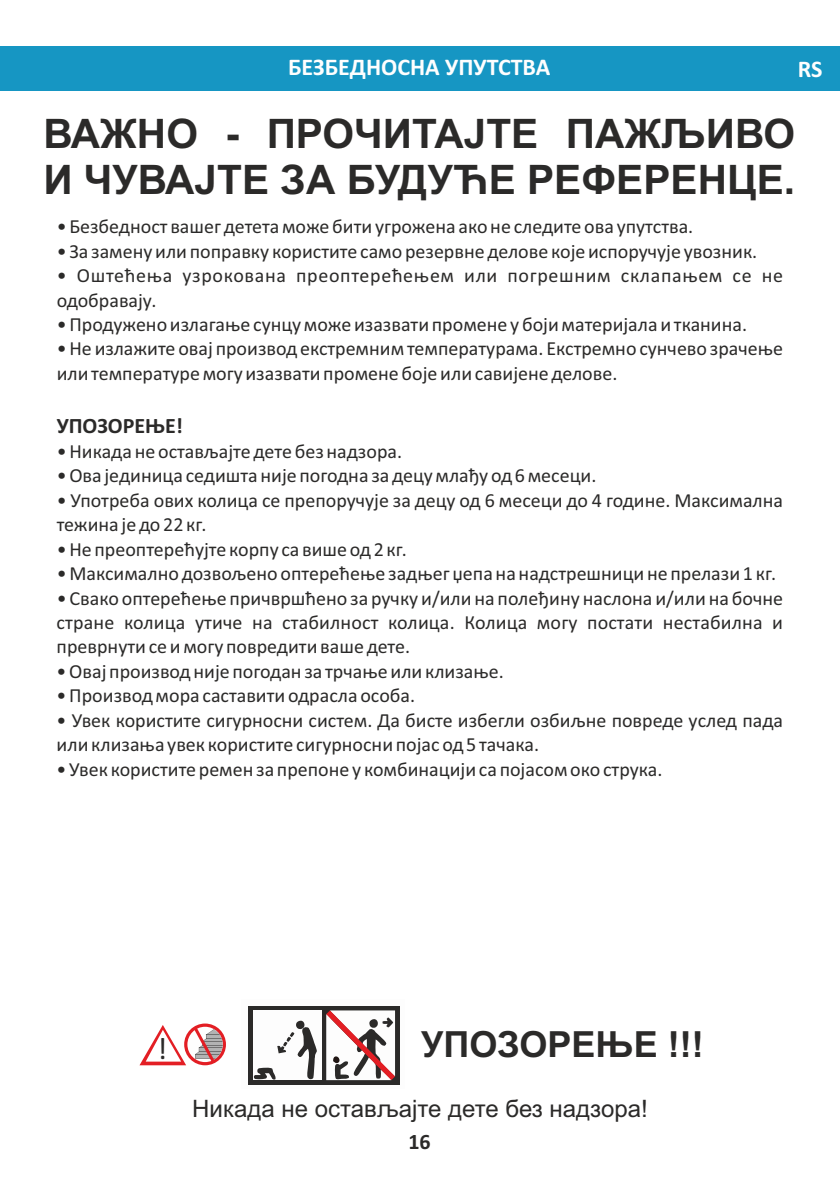
<style>
.page{position:relative;width:840px;height:1191px;background:#fff}
.page>*{position:absolute;margin:0;border:0;box-sizing:border-box;transform-origin:0 0}
.t1{font:700 40.6px/45.4px "Arial";color:#2b2a29}
.t2{font:700 36px "Arial";color:#2b2a29}
.t3{font:31.2px "Calibri";color:#2b2a29}
.t4{font:24px "Arial";color:#2b2a29}
.t5{font:700 24px "Calibri";color:#fefefe}
.t6{font:700 22px "Calibri";color:#2b2a29}
.t7{font:20px/24.4px "Calibri";color:#2b2a29}
.t8{font:20px/24.4px "Calibri";letter-spacing:.03em;color:#2b2a29}
</style>
<div class="page">
<div style="left:248px;top:1005px;width:151px;height:79px;background:#2b2a29"></div>
<div style="left:253px;top:1010px;width:68px;height:70px;background:#fdfdfd"></div>
<svg style="left:253px;top:1020px;width:64px;height:60px"></svg>
<svg style="left:326px;top:1010px;width:69px;height:71px;background:#d2bebe"></svg>
<div style="left:0;top:47px;width:839px;height:44px;background:#1696c3"></div>
<svg style="left:139px;top:1025px;width:47px;height:40px"></svg>
<svg style="left:184px;top:1023px;width:42px;height:42px"></svg>
<svg style="left:187px;top:1026px;width:35px;height:36px"></svg>
<svg style="left:193px;top:1026px;width:29px;height:37px"></svg>
<p class="t5" style="left:288px;top:57px;width:263px">БЕЗБЕДНОСНА УПУТСТВА</p>
<p class="t5" style="left:797px;top:59px;width:26px">RS</p>
<h1 class="t1" style="left:43px;top:115px;width:752px">ВАЖНО - ПРОЧИТАЈТЕ ПАЖЉИВО<br>И ЧУВАЈТЕ ЗА БУДУЋЕ РЕФЕРЕНЦЕ.</h1>
<p class="t7" style="left:57px;top:216px;width:637px">• Безбедност вашег детета може бити угрожена ако не следите ова упутства.</p>
<p class="t7" style="left:57px;top:240px;width:701px">• За замену или поправку користите само резервне делове које испоручује увозник.</p>
<p class="t8" style="left:57px;top:265px;width:727px">• Оштећења узрокована преоптерећењем или погрешним склапањем се не одобравају.</p>
<p class="t7" style="left:57px;top:314px;width:691px">• Продужено излагање сунцу може изазвати промене у боји материјала и тканина.</p>
<p class="t7" style="left:57px;top:338px;width:727px">• Не излажите овај производ екстремним температурама. Екстремно сунчево зрачење или температуре могу изазвати промене боје или савијене делове.</p>
<p class="t6" style="left:57px;top:416px;width:128px">УПОЗОРЕЊЕ!</p>
<p class="t7" style="left:57px;top:441px;width:347px">• Никада не остављајте дете без надзора.</p>
<p class="t7" style="left:57px;top:465px;width:541px">• Ова јединица седишта није погодна за децу млађу од 6 месеци.</p>
<p class="t7" style="left:57px;top:489px;width:727px">• Употреба ових колица се препоручује за децу од 6 месеци до 4 године. Максимална тежина је до 22 кг.</p>
<p class="t7" style="left:57px;top:538px;width:351px">• Не преоптерећујте корпу са више од 2 кг.</p>
<p class="t7" style="left:57px;top:563px;width:720px">• Максимално дозвољено оптерећење задњег џепа на надстрешници не прелази 1 кг.</p>
<p class="t7" style="left:57px;top:587px;width:727px;text-align:justify">• Свако оптерећење причвршћено за ручку и/или на полеђину наслона и/или на бочне стране колица утиче на стабилност колица. Колица могу постати нестабилна и преврнути се и могу повредити ваше дете.</p>
<p class="t7" style="left:57px;top:660px;width:448px">• Овај производ није погодан за трчање или клизање.</p>
<p class="t7" style="left:57px;top:685px;width:360px">• Производ мора саставити одрасла особа.</p>
<p class="t7" style="left:57px;top:709px;width:727px">• Увек користите сигурносни систем. Да бисте избегли озбиљне повреде услед пада или клизања увек користите сигурносни појас од 5 тачака.</p>
<p class="t7" style="left:57px;top:758px;width:607px">• Увек користите ремен за препоне у комбинацији са појасом око струка.</p>
<h3 class="t3" style="left:157px;top:1035px;width:12px">!</h3>
<h2 class="t2" style="left:421px;top:1031px;width:284px">УПОЗОРЕЊЕ !!!</h2>
<p class="t4" style="left:192px;top:1099px;width:457px">Никада не остављајте дете без надзора!</p>
<p class="t6" style="left:408px;top:1132px;width:24px">16</p>
</div>
